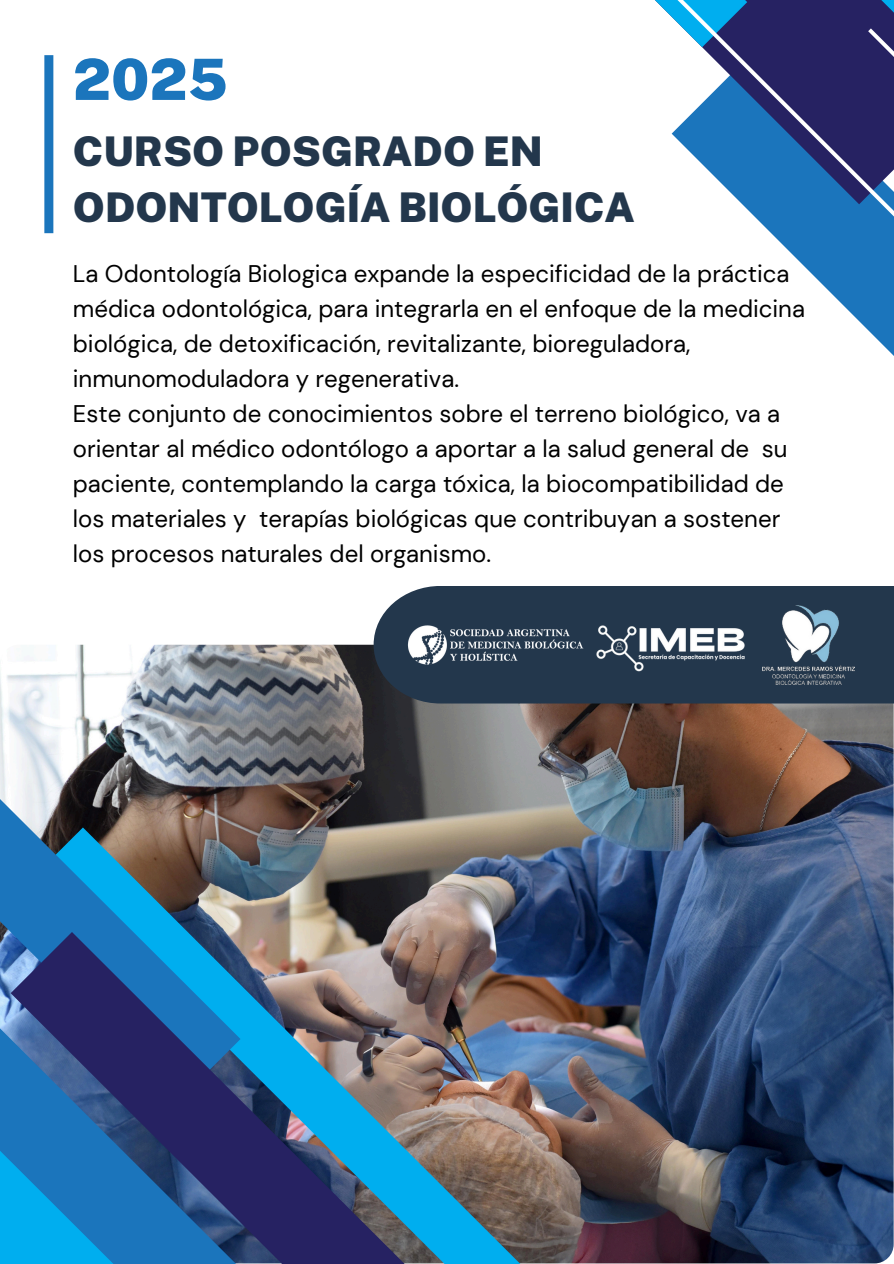
<style>
.page{position:relative;width:894px;height:1264px;background:#fff}
.page>*{position:absolute;margin:0;border:0;box-sizing:border-box;transform-origin:0 0}
.t1{font:900 56.85px "Public Sans";color:#1b75bc}
.t2{font:900 40.95px/56.2px "Public Sans";color:#23374c}
.t3{font:24px/34.8px "DM Sans";color:#000}
</style>
<div class="page">
<img style="left:0;top:644px;width:893px;height:619px;border-radius:19px">
<img style="left:240px;top:827px;width:294px;height:436px">
<svg style="left:0;top:1100px;width:11px;height:163px;background:#099add"></svg>
<img style="left:0;top:780px;width:240px;height:320px">
<svg style="left:11px;top:932px;width:407px;height:331px;background:#356697"></svg>
<svg style="left:773px;top:235px;width:120px;height:120px"></svg>
<svg style="left:655px;top:0;width:238px;height:235px"></svg>
<div style="left:44px;top:55px;width:9px;height:178px;background:#1b75bc"></div>
<svg style="left:373px;top:586px;width:520px;height:117px;background:#2b3e51"></svg>
<img style="left:387px;top:586px;width:216px;height:135px">
<img style="left:583px;top:595px;width:174px;height:98px">
<img style="left:762px;top:605px;width:92px;height:79px">
<p class="t1" style="left:73px;top:46px;width:156px">2025</p>
<p class="t2" style="left:73px;top:123px;width:563px">CURSO POSGRADO EN<br>ODONTOLOGÍA BIOLÓGICA</p>
<p class="t3" style="left:73px;top:257px;width:733px">La Odontología Biologica expande la especificidad de la práctica médica odontológica, para integrarla en el enfoque de la medicina biológica, de detoxificación, revitalizante, bioreguladora, inmunomoduladora y regenerativa.</p>
<p class="t3" style="left:73px;top:396px;width:716px">Este conjunto de conocimientos sobre el terreno biológico, va a orientar al médico odontólogo a aportar a la salud general de su paciente, contemplando la carga tóxica, la biocompatibilidad de los materiales y terapías biológicas que contribuyan a sostener los procesos naturales del organismo.</p>
</div>
